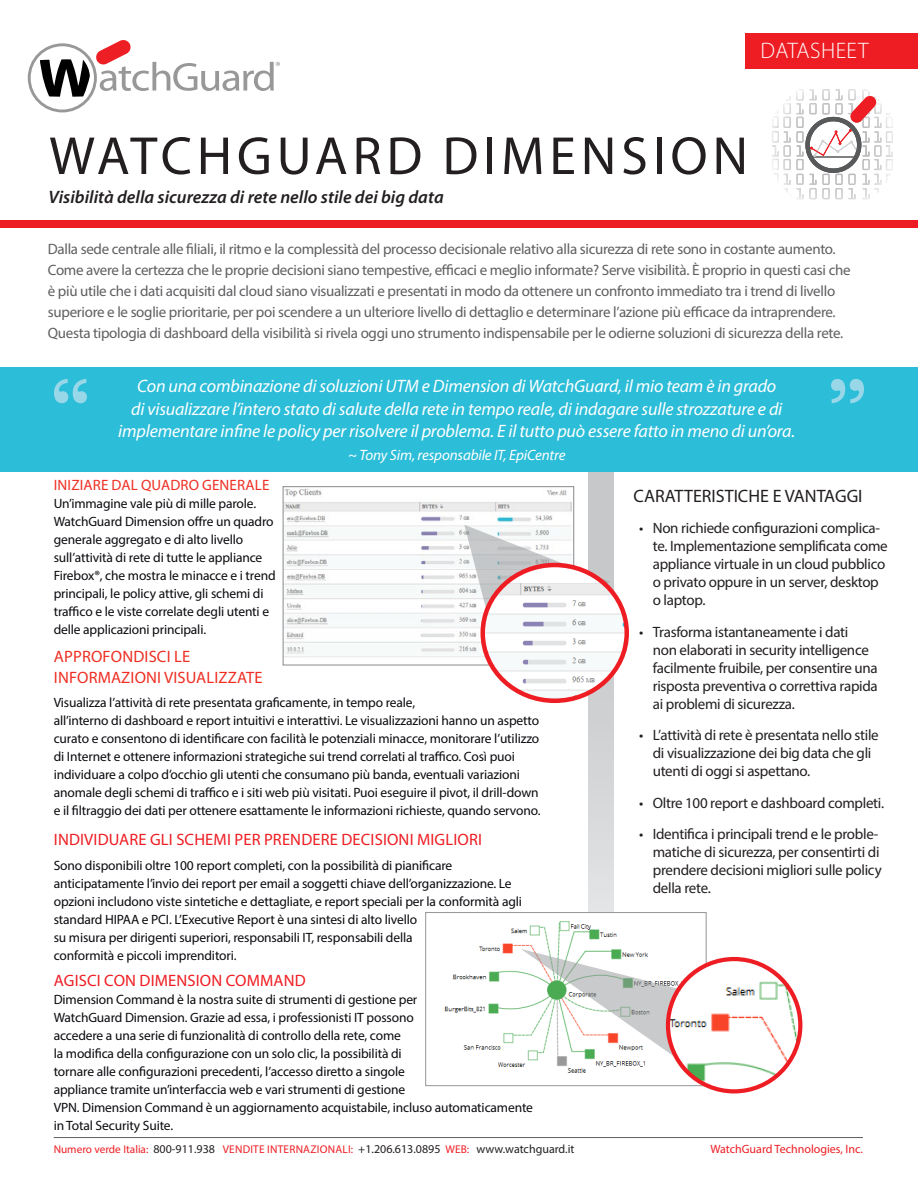
<style>
.page{position:relative;width:918px;height:1188px;background:#fff}
.page>*{position:absolute;margin:0;border:0;box-sizing:border-box;transform-origin:0 0}
._2017_ds_-_Title{font:54px "Myriad Pro";letter-spacing:.09em;color:#231f20}
._2011_ds_-_red_subhe{font:300 22.5px "Myriad Pro";letter-spacing:.02em;color:#fff}
._2017_-_Quote_Italic{font:italic 18px/22.5px "Myriad Pro";letter-spacing:-.01em;color:#fff;text-align:center}
._2017_-_Headline{font:italic 600 18px "Myriad Pro";color:#231f20}
._2011_ds_-_body_copy{font:18px "Myriad Pro";color:#231f20}
._2017_ds_-_body_copy{font:16.5px "Myriad Pro";letter-spacing:.01em;color:#ee1d23}
._2017_ds_-_body_copy-2{font:16.5px/21px "Myriad Pro";letter-spacing:.01em;color:#ee2e22}
._2017-_sub-head{font:16.5px "Myriad Pro";letter-spacing:.01em;color:#ee1d23}
._2017-Intro{font:15px/21px "Myriad Pro";letter-spacing:-.02em;color:#5f5f62}
.t1{font:15px/18px "Myriad Pro";letter-spacing:-.02em;color:#231f20}
._2017_-_Quote_Italic-2{font:italic 15px "Myriad Pro";letter-spacing:-.01em;color:#fff}
._2017-_sub-head-2{font:15px "Myriad Pro";letter-spacing:.01em;color:#ee2e22}
._2017_ds_-_body_copy-3{font:13.5px/18px "Myriad Pro";letter-spacing:-.01em;color:#0a0a0f}
.t2{font:12px "Myriad Pro";color:#ee1d23}
.t3{font:11.25px "Myriad Pro";letter-spacing:.02em;color:#ee1d23}
.s1{font-size:12px;color:#231f20}
</style>
<div class="page">
<svg style="left:772px;top:89px;width:121px;height:110px"></svg>
<svg style="left:588px;top:472px;width:26px;height:615px;background:#d4d5d7"></svg>
<div style="left:0;top:220px;width:918px;height:7px;background:#ee1d23"></div>
<hr style="left:54px;top:1137px;width:809px;height:1px;background:#5f5f62">
<svg style="left:28px;top:40px;width:252px;height:72px"></svg>
<div style="left:0;top:367px;width:918px;height:105px;background:#2cbdd8"></div>
<div style="left:745px;top:33px;width:173px;height:35px;background:#ee1d23"></div>
<img style="left:285px;top:488px;width:287px;height:169px">
<div style="left:283px;top:486px;width:291px;height:180px;border:1px solid #939598"></div>
<svg style="left:464px;top:525px;width:146px;height:141px"></svg>
<img style="left:483px;top:565px;width:144px;height:136px">
<div style="left:480px;top:563px;width:149px;height:140px;border:4px solid #ee1d23;border-radius:50%"></div>
<img style="left:444px;top:914px;width:259px;height:170px">
<div style="left:425px;top:912px;width:282px;height:174px;border:1px solid #939598"></div>
<svg style="left:521px;top:949px;width:205px;height:127px"></svg>
<img style="left:668px;top:959px;width:132px;height:132px;border-radius:66px">
<div style="left:666px;top:957px;width:136px;height:136px;border:4px solid #ee1d23;border-radius:50%"></div>
<svg style="left:54px;top:379px;width:33px;height:24px"></svg>
<svg style="left:831px;top:379px;width:33px;height:24px"></svg>
<p class="_2011_ds_-_red_subhe" style="left:761px;top:37px;width:109px">DATASHEET</p>
<p class="_2017_ds_-_Title" style="left:49px;top:123px;width:700px">WATCHGUARD DIMENSION</p>
<p class="_2017_-_Headline" style="left:49px;top:187px;width:397px">Visibilità della sicurezza di rete nello stile dei big data</p>
<p class="_2017-Intro" style="left:48px;top:238px;width:804px">Dalla sede centrale alle filiali, il ritmo e la complessità del processo decisionale relativo alla sicurezza di rete sono in costante aumento.<br>Come avere la certezza che le proprie decisioni siano tempestive, efficaci e meglio informate? Serve visibilità. È proprio in questi casi che è più utile che i dati acquisiti dal cloud siano visualizzati e presentati in modo da ottenere un confronto immediato tra i trend di livello superiore e le soglie prioritarie, per poi scendere a un ulteriore livello di dettaglio e determinare l’azione più efficace da intraprendere.<br>Questa tipologia di dashboard della visibilità si rivela oggi uno strumento indispensabile per le odierne soluzioni di sicurezza della rete.</p>
<p class="_2017_-_Quote_Italic" style="left:118px;top:375px;width:679px">Con una combinazione di soluzioni UTM e Dimension di WatchGuard, il mio team è in grado<br>di visualizzare l’intero stato di salute della rete in tempo reale, di indagare sulle strozzature e di implementare infine le policy per risolvere il problema. E il tutto può essere fatto in meno di un’ora.</p>
<p class="_2017_-_Quote_Italic-2" style="left:348px;top:446px;width:219px">~ Tony Sim, responsabile IT, EpiCentre</p>
<p class="_2017-_sub-head-2" style="left:54px;top:476px;width:217px">INIZIARE DAL QUADRO GENERALE</p>
<p class="_2017_ds_-_body_copy-3" style="left:54px;top:494px;width:223px">Un’immagine vale più di mille parole.<br>WatchGuard Dimension offre un quadro generale aggregato e di alto livello sull’attività di rete di tutte le appliance Firebox®, che mostra le minacce e i trend principali, le policy attive, gli schemi di traffico e le viste correlate degli utenti e delle applicazioni principali.</p>
<p class="_2017_ds_-_body_copy-2" style="left:54px;top:645px;width:210px">APPROFONDISCI LE<br>INFORMAZIONI VISUALIZZATE</p>
<p class="_2017_ds_-_body_copy-3" style="left:54px;top:694px;width:488px">Visualizza l’attività di rete presentata graficamente, in tempo reale,<br>all’interno di dashboard e report intuitivi e interattivi. Le visualizzazioni hanno un aspetto curato e consentono di identificare con facilità le potenziali minacce, monitorare l’utilizzo di Internet e ottenere informazioni strategiche sui trend correlati al traffico. Così puoi individuare a colpo d’occhio gli utenti che consumano più banda, eventuali variazioni anomale degli schemi di traffico e i siti web più visitati. Puoi eseguire il pivot, il drill-down e il filtraggio dei dati per ottenere esattamente le informazioni richieste, quando servono.</p>
<p class="_2017_ds_-_body_copy" style="left:54px;top:829px;width:430px">INDIVIDUARE GLI SCHEMI PER PRENDERE DECISIONI MIGLIORI</p>
<p class="_2017_ds_-_body_copy-3" style="left:54px;top:856px;width:470px">Sono disponibili oltre 100 report completi, con la possibilità di pianificare anticipatamente l’invio dei report per email a soggetti chiave dell’organizzazione. Le opzioni includono viste sintetiche e dettagliate, e report speciali per la conformità agli standard HIPAA e PCI. L’Executive Report è una sintesi di alto livello<br>su misura per dirigenti superiori, responsabili IT, responsabili della<br>conformità e piccoli imprenditori.</p>
<p class="_2017-_sub-head" style="left:54px;top:970px;width:253px">AGISCI CON DIMENSION COMMAND</p>
<p class="_2017_ds_-_body_copy-3" style="left:54px;top:990px;width:481px">Dimension Command è la nostra suite di strumenti di gestione per<br>WatchGuard Dimension. Grazie ad essa, i professionisti IT possono<br>accedere a una serie di funzionalità di controllo della rete, come<br>la modifica della configurazione con un solo clic, la possibilità di<br>tornare alle configurazioni precedenti, l’accesso diretto a singole<br>appliance tramite un’interfaccia web e vari strumenti di gestione<br>VPN. Dimension Command è un aggiornamento acquistabile, incluso automaticamente in Total Security Suite.</p>
<p class="t3" style="left:54px;top:1142px;width:522px">Numero verde Italia: <span class="s1">800-911.938</span> VENDITE INTERNAZIONALI: <span class="s1">+1.206.613.0895</span> WEB: <span class="s1">www.watchguard.it</span></p>
<p class="_2011_ds_-_body_copy" style="left:633px;top:485px;width:231px">CARATTERISTICHE E VANTAGGI</p>
<p class="t1" style="left:653px;top:519px;width:237px;text-indent:-14px">• Non richiede configurazioni complica&shy;te. Implementazione semplificata come appliance virtuale in un cloud pubblico o privato oppure in un server, desktop o laptop.</p>
<p class="t1" style="left:653px;top:622px;width:227px;text-indent:-14px">• Trasforma istantaneamente i dati<br>non elaborati in security intelligence facilmente fruibile, per consentire una risposta preventiva o correttiva rapida ai problemi di sicurezza.</p>
<p class="t1" style="left:653px;top:726px;width:228px;text-indent:-14px">• L’attività di rete è presentata nello stile di visualizzazione dei big data che gli utenti di oggi si aspettano.</p>
<p class="t1" style="left:639px;top:793px;width:246px">• Oltre 100 report e dashboard completi.</p>
<p class="t1" style="left:653px;top:825px;width:230px;text-indent:-14px">• Identifica i principali trend e le proble&shy;matiche di sicurezza, per consentirti di prendere decisioni migliori sulle policy della rete.</p>
<p class="t2" style="left:710px;top:1142px;width:154px">WatchGuard Technologies, Inc.</p>
</div>
